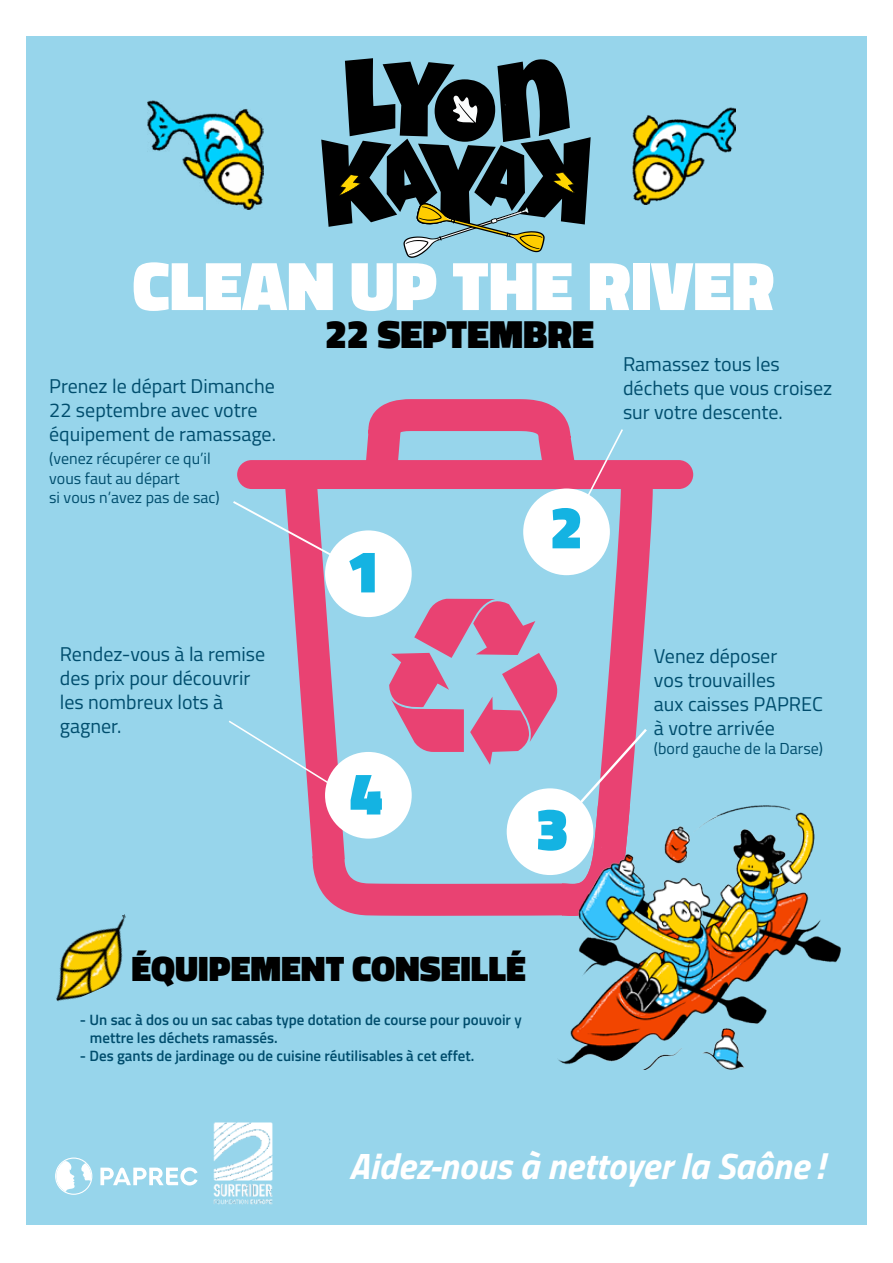
<style>
.page{position:relative;width:893px;height:1263px;background:#fff}
.page>*{position:absolute;margin:0;border:0;box-sizing:border-box;transform-origin:0 0}
.t1{font:900 69.9px "Titillium Web";color:#fff}
.t2{font:900 59.85px "Titillium Web";color:#14b3e2}
.t3{font:900 39.9px "Titillium Web";color:#000}
.t4{font:italic 700 36.75px "Titillium Web";color:#fff}
.t5{font:900 35.85px "Titillium Web";color:#000}
.t6{font:19.95px/24px "Titillium Web";color:#004d6d}
.t7{font:15.9px/19.2px "Titillium Web";color:#004d6d}
.t8{font:600 15px/18px "Titillium Web";color:#004d6d}
</style>
<div class="page">
<div style="left:26px;top:36px;width:841px;height:1188px;background:#97d5eb"></div>
<svg style="left:291px;top:489px;width:362px;height:427px"></svg>
<div style="left:237px;top:460px;width:456px;height:29px;background:#e94272;border-radius:14px"></div>
<svg style="left:229px;top:721px;width:133px;height:83px"></svg>
<svg style="left:233px;top:399px;width:390px;height:177px"></svg>
<div style="left:523px;top:488px;width:87px;height:87px;background:#fff;border-radius:50%"></div>
<svg style="left:321px;top:58px;width:270px;height:200px"></svg>
<img style="left:558px;top:806px;width:283px;height:264px">
<img style="left:148px;top:101px;width:116px;height:109px">
<img style="left:632px;top:108px;width:104px;height:97px">
<img style="left:56px;top:914px;width:70px;height:88px">
<div style="left:325px;top:530px;width:87px;height:87px;background:#fff;border-radius:50%"></div>
<div style="left:325px;top:752px;width:87px;height:87px;background:#fff;border-radius:50%"></div>
<svg style="left:389px;top:597px;width:258px;height:319px"></svg>
<svg style="left:100px;top:1167px;width:93px;height:18px"></svg>
<svg style="left:55px;top:1157px;width:37px;height:38px"></svg>
<img style="left:193px;top:1122px;width:80px;height:83px">
<h1 class="t1" style="left:132px;top:234px;width:644px">CLEAN UP THE RIVER</h1>
<p class="t6" style="left:49px;top:373px;width:228px">Prenez le départ Dimanche<br>22 septembre avec votre équipement de ramassage.</p>
<p class="t7" style="left:49px;top:448px;width:172px">(venez récupérer ce qu’il vous faut au départ<br>si vous n’avez pas de sac)</p>
<p class="t6" style="left:60px;top:641px;width:207px">Rendez-vous à la remise des prix pour découvrir les nombreux lots à gagner.</p>
<h3 class="t3" style="left:325px;top:305px;width:270px">22 SEPTEMBRE</h3>
<p class="t6" style="left:623px;top:351px;width:211px">Ramassez tous les déchets que vous croisez sur votre descente.</p>
<h2 class="t2" style="left:347px;top:528px;width:34px">1</h2>
<h2 class="t2" style="left:349px;top:750px;width:34px">4</h2>
<h2 class="t2" style="left:550px;top:484px;width:34px">2</h2>
<h2 class="t2" style="left:536px;top:785px;width:34px">3</h2>
<p class="t6" style="left:654px;top:643px;width:171px">Venez déposer<br>vos trouvailles<br>aux caisses PAPREC à votre arrivée</p>
<p class="t7" style="left:654px;top:738px;width:171px">(bord gauche de la Darse)</p>
<h3 class="t5" style="left:132px;top:942px;width:396px">ÉQUIPEMENT CONSEILLÉ</h3>
<p class="t8" style="left:90px;top:1010px;width:433px;text-indent:-10px">- Un sac à dos ou un sac cabas type dotation de course pour pouvoir y mettre les déchets ramassés.</p>
<p class="t8" style="left:80px;top:1046px;width:396px">- Des gants de jardinage ou de cuisine réutilisables à cet effet.</p>
<h3 class="t4" style="left:349px;top:1137px;width:475px">Aidez-nous à nettoyer la Saône !</h3>
</div>
